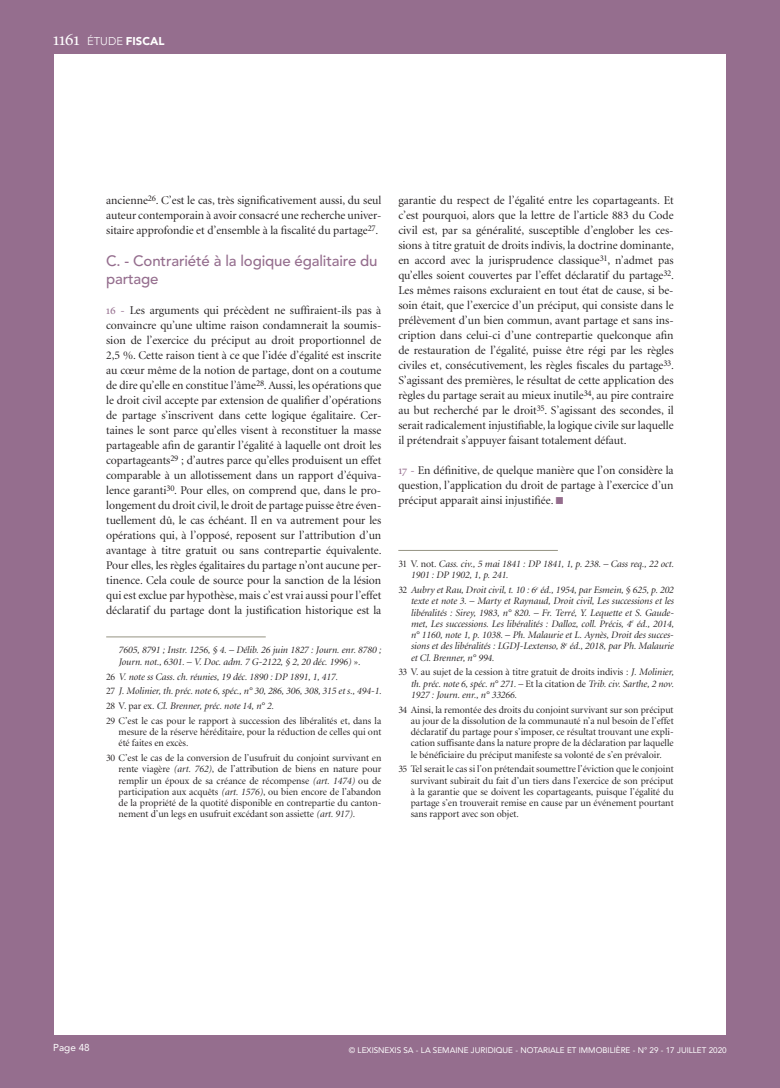
<style>
.page{position:relative;width:780px;height:1088px;background:#fff}
.page>*{position:absolute;margin:0;border:0;box-sizing:border-box;transform-origin:0 0}
.t1{font:500 15px/17.5px "Avenir LT";letter-spacing:-.01em;color:#956e8e}
.t2{font:11.88px/15px "Minion Display";color:#231f20;text-align:justify}
.t3{font:900 11.25px "Avenir LT";color:#fff}
.t4{font:10px/11.2px "Minion Display";color:#231f20;text-align:justify}
.t5{font:italic 10px/11.2px "Minion Display";color:#231f20}
.t6{font:10px "Avenir LT";color:#fff}
.t7{font:8.12px "Avenir LT";color:#fff}
.s1{font-family:"Minion Regular SC";font-weight:400;font-size:18.75px}
.s2{font-weight:300}
.s3{font-family:"Minion Regular SC";color:#956e8e}
.s4{font-style:normal}
.s5{font-style:italic}
.s6{color:#956e8e}
</style>
<div class="page">
<div style="left:0;top:0;width:53px;height:1088px;background:#956e8e"></div>
<div style="left:725px;top:0;width:54px;height:1088px;background:#956e8e"></div>
<div style="left:0;top:0;width:762px;height:53px;background:#956e8e"></div>
<div style="left:0;top:1036px;width:762px;height:52px;background:#956e8e"></div>
<hr style="left:106px;top:636px;width:160px;height:1px;background:#959383">
<hr style="left:398px;top:550px;width:160px;height:1px;background:#959383">
<p class="t3" style="left:53px;top:34px;width:113px"><span class="s1">1161</span> <span class="s2">ÉTUDE</span> FISCAL</p>
<p class="t2" style="left:106px;top:193px;width:277px">ancienne<sup>26</sup>. C’est le cas, très significativement aussi, du seul auteur contemporain à avoir consacré une recherche univer&shy;sitaire approfondie et d’ensemble à la fiscalité du partage<sup>27</sup>.</p>
<p class="t1" style="left:106px;top:253px;width:273px">C. - Contrariété à la logique égalitaire du partage</p>
<p class="t2" style="left:106px;top:303px;width:277px"><span class="s3">16 -</span> Les arguments qui précèdent ne suffiraient-ils pas à convaincre qu’une ultime raison condamnerait la soumis&shy;sion de l’exercice du préciput au droit proportionnel de 2,5 %. Cette raison tient à ce que l’idée d’égalité est inscrite au cœur même de la notion de partage, dont on a coutume de dire qu’elle en constitue l’âme<sup>28</sup>. Aussi, les opérations que le droit civil accepte par extension de qualifier d’opérations de partage s’inscrivent dans cette logique égalitaire. Cer&shy;taines le sont parce qu’elles visent à reconstituer la masse partageable afin de garantir l’égalité à laquelle ont droit les copartageants<sup>29</sup> ; d’autres parce qu’elles produisent un effet comparable à un allotissement dans un rapport d’équiva&shy;lence garanti<sup>30</sup>. Pour elles, on comprend que, dans le pro&shy;longement du droit civil, le droit de partage puisse être éven&shy;tuellement dû, le cas échéant. Il en va autrement pour les opérations qui, à l’opposé, reposent sur l’attribution d’un avantage à titre gratuit ou sans contrepartie équivalente.<br>Pour elles, les règles égalitaires du partage n’ont aucune per&shy;tinence. Cela coule de source pour la sanction de la lésion qui est exclue par hypothèse, mais c’est vrai aussi pour l’effet déclaratif du partage dont la justification historique est la</p>
<p class="t5" style="left:118px;top:645px;width:264px">7605, 8791 ; Instr. 1256, § 4. – Délib. 26 juin 1827 : Journ. enr. 8780 ;<br>Journ. not., 6301. – V. Doc. adm. 7 G-2122, § 2, 20 déc. 1996) <span class="s4">».</span></p>
<p class="t5" style="left:106px;top:669px;width:277px;line-height:14.8px"><span class="s4">26</span> V. note ss Cass. ch. réunies, 19 déc. 1890 : DP 1891, 1, 417.<br><span class="s4">27</span> J. Molinier, th. préc. note 6, spéc., n° 30, 286, 306, 308, 315 et s., 494-1.<br><span class="s4">28 V. par ex.</span> Cl. Brenner, préc. note 14, n° 2.<br><span class="s4">29 C’est le cas pour le rapport à succession des libéralités et, dans la</span></p>
<p class="t4" style="left:118px;top:727px;width:264px">mesure de la réserve héréditaire, pour la réduction de celles qui ont été faites en excès.</p>
<p class="t4" style="left:118px;top:753px;width:264px;text-indent:-12px">30 C’est le cas de la conversion de l’usufruit du conjoint survivant en rente viagère <span class="s5">(art. 762)</span>, de l’attribution de biens en nature pour remplir un époux de sa créance de récompense <span class="s5">(art. 1474)</span> ou de participation aux acquêts <span class="s5">(art. 1576)</span>, ou bien encore de l’abandon de la propriété de la quotité disponible en contrepartie du canton&shy;nement d’un legs en usufruit excédant son assiette <span class="s5">(art. 917)</span>.</p>
<p class="t2" style="left:398px;top:193px;width:277px">garantie du respect de l’égalité entre les copartageants. Et c’est pourquoi, alors que la lettre de l’article 883 du Code civil est, par sa généralité, susceptible d’englober les ces&shy;sions à titre gratuit de droits indivis, la doctrine dominante, en accord avec la jurisprudence classique<sup>31</sup>, n’admet pas qu’elles soient couvertes par l’effet déclaratif du partage<sup>32</sup>.<br>Les mêmes raisons excluraient en tout état de cause, si be&shy;soin était, que l’exercice d’un préciput, qui consiste dans le prélèvement d’un bien commun, avant partage et sans ins&shy;cription dans celui-ci d’une contrepartie quelconque afin de restauration de l’égalité, puisse être régi par les règles civiles et, consécutivement, les règles fiscales du partage<sup>33</sup>.<br>S’agissant des premières, le résultat de cette application des règles du partage serait au mieux inutile<sup>34</sup>, au pire contraire au but recherché par le droit<sup>35</sup>. S’agissant des secondes, il serait radicalement injustifiable, la logique civile sur laquelle il prétendrait s’appuyer faisant totalement défaut.</p>
<p class="t2" style="left:398px;top:463px;width:277px"><span class="s3">17 -</span> En définitive, de quelque manière que l’on considère la question, l’application du droit de partage à l’exercice d’un préciput apparaît ainsi injustifiée. <span class="s6">■</span></p>
<p class="t5" style="left:410px;top:558px;width:264px;text-indent:-12px"><span class="s4">31 V. not.</span> Cass. civ., 5 mai 1841 : DP 1841, 1, p. 238. – Cass req., 22 oct.<br>1901 : DP 1902, 1, p. 241.</p>
<p class="t5" style="left:410px;top:585px;width:264px;text-align:justify;text-indent:-12px"><span class="s4">32</span> Aubry et Rau, Droit civil, t. 10 : 6<sup>e</sup> éd., 1954, par Esmein, § 625, p. 202 texte et note 3. – Marty et Raynaud, Droit civil, Les successions et les libéralités : Sirey, 1983, n° 820. – Fr. Terré, Y. Lequette et S. Gaude&shy;met, Les successions. Les libéralités : Dalloz, coll. Précis, 4<sup>e</sup> éd., 2014, n° 1160, note 1, p. 1038. – Ph. Malaurie et L. Aynès, Droit des succes&shy;sions et des libéralités : LGDJ-Lextenso, 8<sup>e</sup> éd., 2018, par Ph. Malaurie et Cl. Brenner, n° 994.</p>
<p class="t5" style="left:410px;top:667px;width:264px;text-align:justify;text-indent:-12px"><span class="s4">33 V. au sujet de la cession à titre gratuit de droits indivis :</span> J. Molinier, th. préc. note 6, spéc. n° 271. <span class="s4">– Et la citation de</span> Trib. civ. Sarthe, 2 nov.<br>1927 : Journ. enr., n° 33266.</p>
<p class="t4" style="left:410px;top:704px;width:264px;text-indent:-12px">34 Ainsi, la remontée des droits du conjoint survivant sur son préciput au jour de la dissolution de la communauté n’a nul besoin de l’effet déclaratif du partage pour s’imposer, ce résultat trouvant une expli&shy;cation suffisante dans la nature propre de la déclaration par laquelle le bénéficiaire du préciput manifeste sa volonté de s’en prévaloir.</p>
<p class="t4" style="left:410px;top:764px;width:264px;text-indent:-12px">35 Tel serait le cas si l’on prétendait soumettre l’éviction que le conjoint survivant subirait du fait d’un tiers dans l’exercice de son préciput à la garantie que se doivent les copartageants, puisque l’égalité du partage s’en trouverait remise en cause par un événement pourtant sans rapport avec son objet.</p>
<p class="t6" style="left:53px;top:1042px;width:38px">Page 48</p>
<p class="t7" style="left:349px;top:1045px;width:379px">© LEXISNEXIS SA - LA SEMAINE JURIDIQUE - NOTARIALE ET IMMOBILIÈRE - N° 29 - 17 JUILLET 2020</p>
</div>
